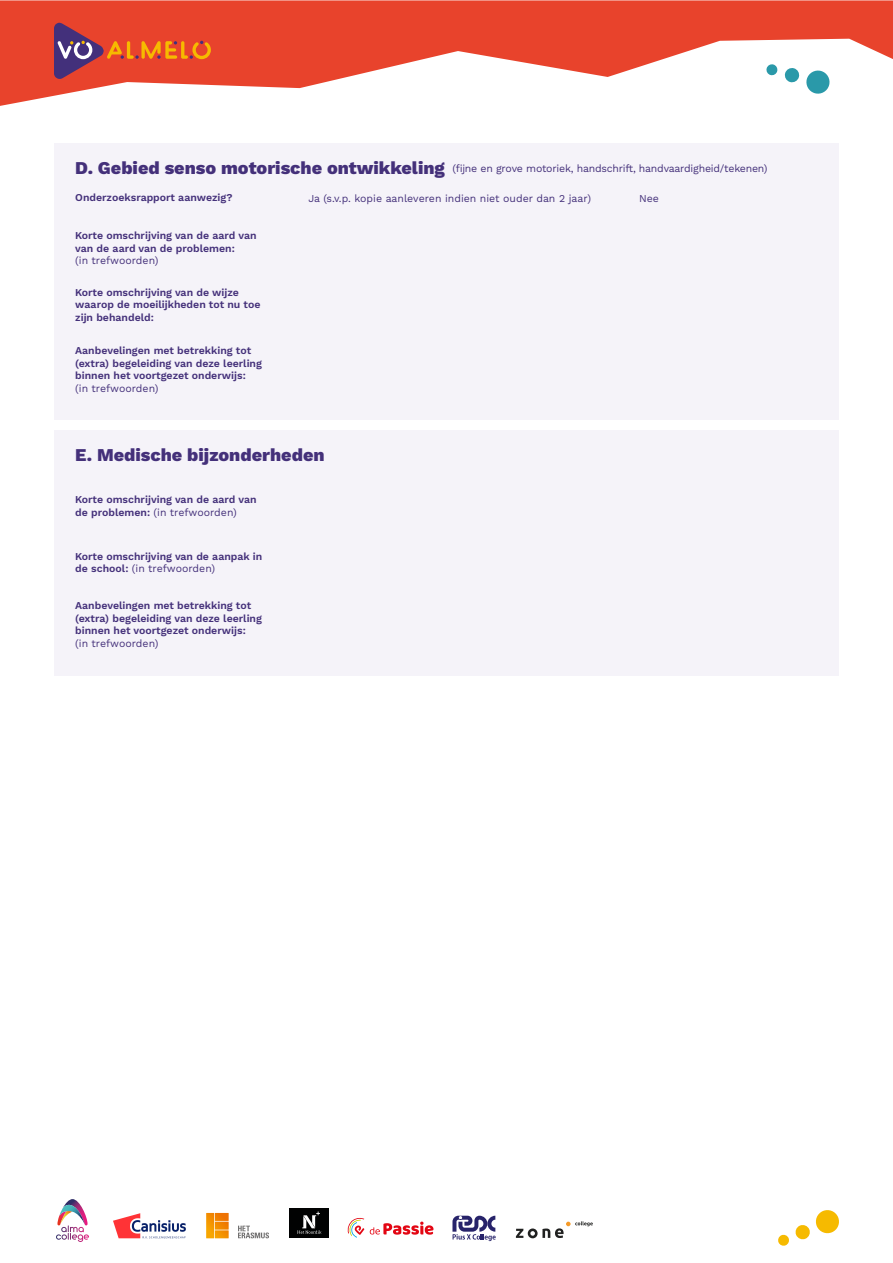
<style>
.page{position:relative;width:893px;height:1263px;background:#fff}
.page>*{position:absolute;margin:0;border:0;box-sizing:border-box;transform-origin:0 0}
.t1{font:800 18px "Work Sans";color:#44307a}
.t2{font:600 10.5px/12.6px "Work Sans";color:#44307a}
.t3{font:10.5px "Work Sans";letter-spacing:-.015em;color:#44307a}
.s1{font-weight:800;font-size:18px}
.s2{font-weight:400}
</style>
<div class="page">
<svg style="left:0;top:0;width:893px;height:106px;fill:#e8432c"></svg>
<svg style="left:54px;top:23px;width:157px;height:56px"></svg>
<svg style="left:778px;top:1210px;width:61px;height:36px"></svg>
<svg style="left:784px;top:67px;width:47px;height:28px"></svg>
<svg style="left:766px;top:64px;width:12px;height:12px"></svg>
<svg style="left:56px;top:1199px;width:33px;height:43px"></svg>
<svg style="left:452px;top:1216px;width:44px;height:25px"></svg>
<svg style="left:113px;top:1213px;width:73px;height:26px"></svg>
<svg style="left:206px;top:1213px;width:23px;height:25px"></svg>
<svg style="left:238px;top:1225px;width:31px;height:13px"></svg>
<svg style="left:516px;top:1221px;width:77px;height:17px"></svg>
<div style="left:54px;top:143px;width:785px;height:276px;background:#f5f3f9"></div>
<div style="left:54px;top:430px;width:785px;height:246px;background:#f5f3f9"></div>
<svg style="left:370px;top:1221px;width:63px;height:14px"></svg>
<svg style="left:348px;top:1218px;width:16px;height:20px"></svg>
<div style="left:290px;top:1208px;width:39px;height:30px;background:#010202"></div>
<svg style="left:297px;top:1211px;width:24px;height:23px"></svg>
<p class="t3" style="left:75px;top:163px;width:694px"><span class="s1">D. Gebied senso motorische ontwikkeling</span> (fijne en grove motoriek, handschrift, handvaardigheid/tekenen)</p>
<p class="t2" style="left:75px;top:191px;width:159px">Onderzoeksrapport aanwezig?</p>
<p class="t2" style="left:75px;top:230px;width:183px">Korte omschrijving van de aard van van de aard van de problemen:</p>
<p class="t3" style="left:75px;top:255px;width:85px">(in trefwoorden)</p>
<p class="t2" style="left:75px;top:286px;width:187px">Korte omschrijving van de wijze waarop de moeilijkheden tot nu toe zijn behandeld:</p>
<p class="t2" style="left:75px;top:345px;width:188px">Aanbevelingen met betrekking tot (extra) begeleiding van deze leerling binnen het voortgezet onderwijs:</p>
<p class="t3" style="left:75px;top:382px;width:85px">(in trefwoorden)</p>
<p class="t3" style="left:308px;top:192px;width:284px">Ja (s.v.p. kopie aanleveren indien niet ouder dan 2 jaar)</p>
<p class="t3" style="left:639px;top:192px;width:21px">Nee</p>
<h1 class="t1" style="left:75px;top:445px;width:251px">E. Medische bijzonderheden</h1>
<p class="t2" style="left:75px;top:494px;width:183px">Korte omschrijving van de aard van de problemen: <span class="s2">(in trefwoorden)</span></p>
<p class="t2" style="left:75px;top:550px;width:189px">Korte omschrijving van de aanpak in de school: <span class="s2">(in trefwoorden)</span></p>
<p class="t2" style="left:75px;top:600px;width:188px">Aanbevelingen met betrekking tot (extra) begeleiding van deze leerling binnen het voortgezet onderwijs:</p>
<p class="t3" style="left:75px;top:637px;width:85px">(in trefwoorden)</p>
</div>
